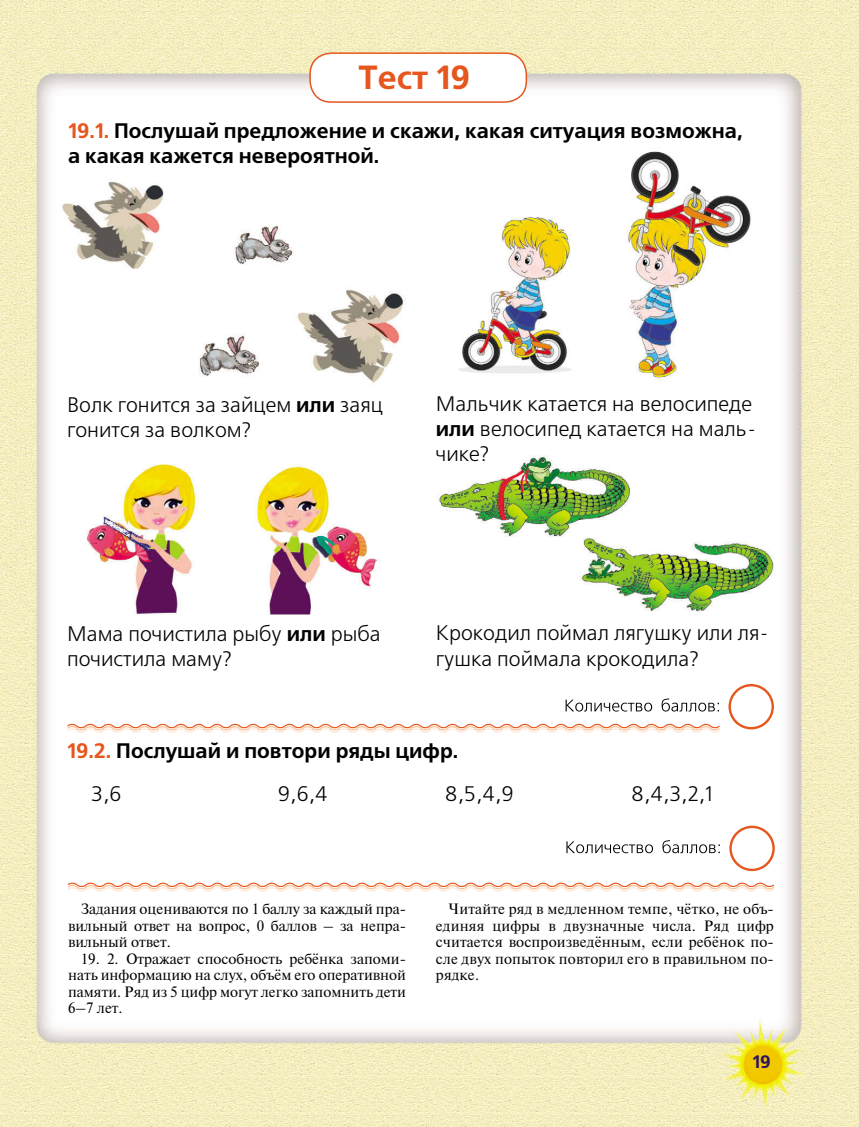
<style>
.page{position:relative;width:859px;height:1127px;background:#fff}
.page>*{position:absolute;margin:0;border:0;box-sizing:border-box;transform-origin:0 0}
.t1{font:700 33.45px "Free Set C";color:#e6571e}
.t2{font:21px/25.2px "Free Set C";color:#000}
.t3{font:700 21px/25.2px "Free Set C";color:#000}
.t4{font:700 18px "Free Set C";color:#2d1261}
.t5{font:15px/16.5px "Newton";color:#000;text-align:justify}
.s1{color:#e6571e}
.s2{font-weight:700}
.s3{font-weight:400}
</style>
<div class="page">
<img style="left:0;top:0;width:859px;height:1127px">
<img style="left:60px;top:140px;width:715px;height:475px">
<div style="left:310px;top:53px;width:216px;height:49px;background:#fff;border-radius:21px"></div>
<div style="left:309px;top:52px;width:218px;height:51px;border:2px solid #e6571e;border-radius:21px"></div>
<svg style="left:66px;top:881px;width:710px;height:12px"></svg>
<svg style="left:566px;top:840px;width:154px;height:13px"></svg>
<div style="left:729px;top:826px;width:46px;height:45px;border:2px solid #e6571e;border-radius:50%"></div>
<svg style="left:566px;top:698px;width:153px;height:13px"></svg>
<div style="left:728px;top:684px;width:46px;height:45px;border:2px solid #e6571e;border-radius:50%"></div>
<svg style="left:66px;top:722px;width:655px;height:12px"></svg>
<h1 class="t1" style="left:359px;top:64px;width:113px">Тест 19</h1>
<h2 class="t3" style="left:68px;top:120px;width:676px"><span class="s1">19.1.</span> Послушай предложение и скажи, какая ситуация возможна, а какая кажется невероятной.</h2>
<h2 class="t2" style="left:67px;top:394px;width:317px">Волк гонится за зайцем <span class="s2">или</span> заяц гонится за волком?</h2>
<h2 class="t2" style="left:436px;top:393px;width:322px">Мальчик катается на велосипеде <span class="s2">или</span> велосипед катается на маль&shy;чике?</h2>
<h2 class="t2" style="left:67px;top:623px;width:315px">Мама почистила рыбу <span class="s2">или</span> рыба почистила маму?</h2>
<h2 class="t2" style="left:436px;top:622px;width:334px">Крокодил поймал лягушку или ля&shy;гушка поймала крокодила?</h2>
<h2 class="t3" style="left:92px;top:731px;width:368px;line-height:42.8px;text-indent:-24px"><span class="s1">19.2.</span> Послушай и повтори ряды цифр.<br><span class="s3">3,6</span></h2>
<h2 class="t2" style="left:278px;top:783px;width:51px">9,6,4</h2>
<h2 class="t2" style="left:445px;top:783px;width:70px">8,5,4,9</h2>
<h2 class="t2" style="left:631px;top:783px;width:83px">8,4,3,2,1</h2>
<p class="t5" style="left:68px;top:902px;width:340px;text-indent:13px">Задания оцениваются по 1 баллу за каждый пра&shy;вильный ответ на вопрос, 0 баллов – за непра&shy;вильный ответ.</p>
<p class="t5" style="left:68px;top:951px;width:340px;text-indent:13px">19. 2. Отражает способность ребёнка запоми&shy;нать информацию на слух, объём его оперативной памяти. Ряд из 5 цифр могут легко запомнить дети 6–7 лет.</p>
<p class="t5" style="left:436px;top:902px;width:340px;text-indent:13px">Читайте ряд в медленном темпе, чётко, не объ&shy;единяя цифры в двузначные числа. Ряд цифр считается воспроизведённым, если ребёнок по&shy;сле двух попыток повторил его в правильном по&shy;рядке.</p>
<p class="t4" style="left:752px;top:1054px;width:20px">19</p>
</div>
